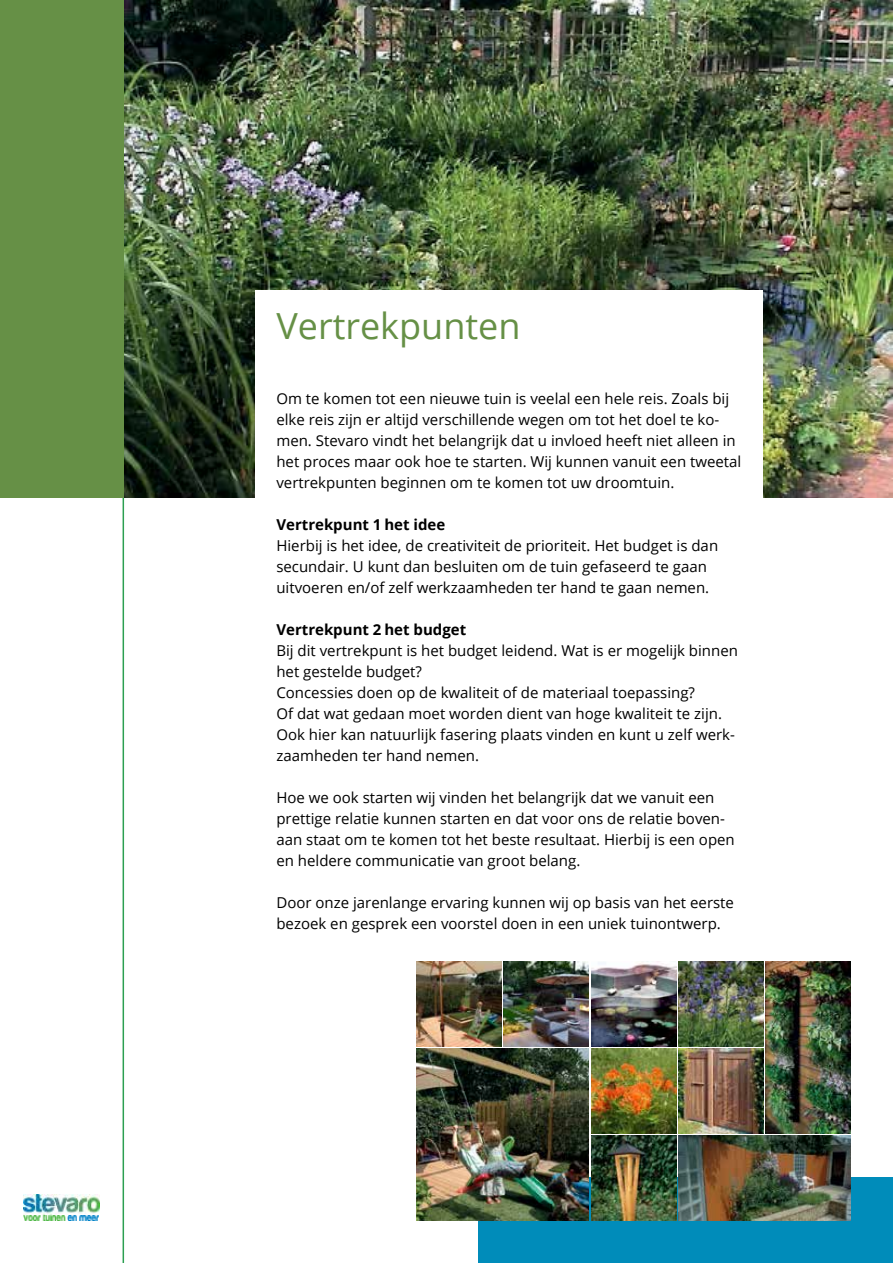
<style>
.page{position:relative;width:893px;height:1263px;background:#fff}
.page>*{position:absolute;margin:0;border:0;box-sizing:border-box;transform-origin:0 0}
.t1{font:36px "Open Sans";color:#669046}
.t2{font:15px/21px "Open Sans";color:#000}
.t3{font:700 15px "Open Sans";color:#000}
</style>
<div class="page">
<div style="left:478px;top:1178px;width:415px;height:85px;background:#008cba"></div>
<hr style="left:123px;top:0;width:1px;height:1263px;background:#2c9f51">
<img style="left:123px;top:0;width:770px;height:497px">
<img style="left:765px;top:961px;width:85px;height:172px">
<div style="left:255px;top:291px;width:508px;height:659px;background:#fff"></div>
<div style="left:0;top:0;width:123px;height:497px;background:#669046"></div>
<img style="left:24px;top:1194px;width:75px;height:26px">
<img style="left:417px;top:961px;width:85px;height:85px">
<img style="left:417px;top:1048px;width:172px;height:172px">
<img style="left:591px;top:1048px;width:85px;height:85px">
<img style="left:591px;top:961px;width:85px;height:85px">
<img style="left:504px;top:961px;width:85px;height:85px">
<img style="left:591px;top:1135px;width:85px;height:85px">
<img style="left:678px;top:1048px;width:85px;height:85px">
<img style="left:678px;top:1135px;width:172px;height:85px">
<img style="left:678px;top:961px;width:85px;height:85px">
<h1 class="t1" style="left:276px;top:302px;width:246px">Vertrekpunten</h1>
<p class="t2" style="left:276px;top:387px;width:466px">Om te komen tot een nieuwe tuin is veelal een hele reis. Zoals bij elke reis zijn er altijd verschillende wegen om tot het doel te ko&shy;men. Stevaro vindt het belangrijk dat u invloed heeft niet alleen in het proces maar ook hoe te starten. Wij kunnen vanuit een tweetal vertrekpunten beginnen om te komen tot uw droomtuin.</p>
<p class="t3" style="left:276px;top:514px;width:170px">Vertrekpunt 1 het idee</p>
<p class="t2" style="left:276px;top:534px;width:443px">Hierbij is het idee, de creativiteit de prioriteit. Het budget is dan secundair. U kunt dan besluiten om de tuin gefaseerd te gaan uitvoeren en/of zelf werkzaamheden ter hand te gaan nemen.</p>
<p class="t3" style="left:276px;top:619px;width:191px">Vertrekpunt 2 het budget</p>
<p class="t2" style="left:276px;top:639px;width:463px">Bij dit vertrekpunt is het budget leidend. Wat is er mogelijk binnen het gestelde budget?<br>Concessies doen op de kwaliteit of de materiaal toepassing?<br>Of dat wat gedaan moet worden dient van hoge kwaliteit te zijn.<br>Ook hier kan natuurlijk fasering plaats vinden en kunt u zelf werk&shy;zaamheden ter hand nemen.</p>
<p class="t2" style="left:276px;top:786px;width:460px">Hoe we ook starten wij vinden het belangrijk dat we vanuit een prettige relatie kunnen starten en dat voor ons de relatie boven&shy;aan staat om te komen tot het beste resultaat. Hierbij is een open en heldere communicatie van groot belang.</p>
<p class="t2" style="left:276px;top:891px;width:459px">Door onze jarenlange ervaring kunnen wij op basis van het eerste bezoek en gesprek een voorstel doen in een uniek tuinontwerp.</p>
</div>
